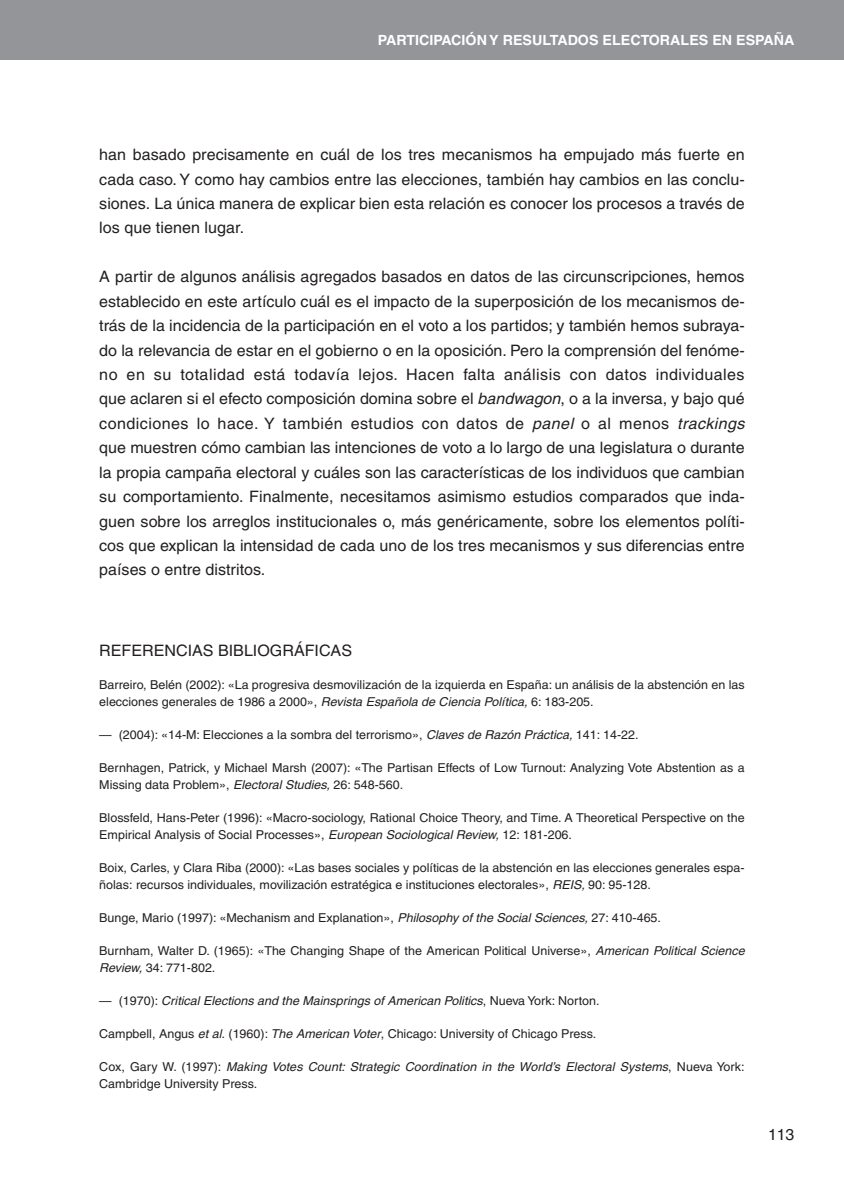
<style>
.page{position:relative;width:844px;height:1191px;background:#fff}
.page>*{position:absolute;margin:0;border:0;box-sizing:border-box;transform-origin:0 0}
.t1{font:15.75px/24.3px "Helvetica";color:#231f20;text-align:justify}
.t2{font:700 14px "Helvetica";color:#fff}
.t3{font:12.25px/16.6px "Helvetica";color:#231f20}
.t4{font:italic 12.25px/16.6px "Helvetica";color:#231f20}
.s1{font-style:italic}
.s2{font-style:normal}
</style>
<div class="page">
<div style="left:0;top:0;width:843px;height:60px;background:#939598"></div>
<p class="t2" style="left:378px;top:35px;width:418px">PARTICIPACIÓN Y RESULTADOS ELECTORALES EN ESPAÑA</p>
<p class="t1" style="left:99px;top:144px;width:646px">han basado precisamente en cuál de los tres mecanismos ha empujado más fuerte en cada caso. Y como hay cambios entre las elecciones, también hay cambios en las conclu&shy;siones. La única manera de explicar bien esta relación es conocer los procesos a través de los que tienen lugar.</p>
<p class="t1" style="left:99px;top:266px;width:650px;text-align:left">A partir de algunos análisis agregados basados en datos de las circunscripciones, hemos establecido en este artículo cuál es el impacto de la superposición de los mecanismos de&shy;trás de la incidencia de la participación en el voto a los partidos; y también hemos subraya&shy;do la relevancia de estar en el gobierno o en la oposición. Pero la comprensión del fenóme&shy;no en su totalidad está todavía lejos. Hacen falta análisis con datos individuales que aclaren si el efecto composición domina sobre el <span class="s1">bandwagon</span>, o a la inversa, y bajo qué condiciones lo hace. Y también estudios con datos de <span class="s1">panel</span> o al menos <span class="s1">trackings </span>que muestren cómo cambian las intenciones de voto a lo largo de una legislatura o durante la propia campaña electoral y cuáles son las características de los individuos que cambian su comportamiento. Finalmente, necesitamos asimismo estudios comparados que inda&shy;guen sobre los arreglos institucionales o, más genéricamente, sobre los elementos políti&shy;cos que explican la intensidad de cada uno de los tres mecanismos y sus diferencias entre países o entre distritos.</p>
<p class="t1" style="left:99px;top:639px;width:254px">REFERENCIAS BIBLIOGRÁFICAS</p>
<p class="t3" style="left:99px;top:677px;width:646px">Barreiro, Belén (2002): «La progresiva desmovilización de la izquierda en España: un análisis de la abstención en las elecciones generales de 1986 a 2000», <span class="s1">Revista Española de Ciencia Política,</span> 6: 183-205.</p>
<p class="t3" style="left:99px;top:727px;width:540px">— (2004): «14-M: Elecciones a la sombra del terrorismo», <span class="s1">Claves de Razón Práctica,</span>141: 14-22.</p>
<p class="t3" style="left:99px;top:760px;width:646px">Bernhagen, Patrick, y Michael Marsh (2007): «The Partisan Effects of Low Turnout: Analyzing Vote Abstention as a<br>Missing data Problem», <span class="s1">Electoral Studies,</span>26: 548-560.</p>
<p class="t3" style="left:99px;top:810px;width:646px">Blossfeld, Hans-Peter (1996): «Macro-sociology, Rational Choice Theory, and Time. A Theoretical Perspective on the<br>Empirical Analysis of Social Processes», <span class="s1">European Sociological Review,</span>12: 181-206.</p>
<p class="t3" style="left:99px;top:860px;width:646px">Boix, Carles, y Clara Riba (2000): «Las bases sociales y políticas de la abstención en las elecciones generales espa&shy;ñolas: recursos individuales, movilización estratégica e instituciones electorales», <span class="s1">REIS,</span>90: 95-128.</p>
<p class="t3" style="left:99px;top:910px;width:563px">Bunge, Mario (1997): «Mechanism and Explanation», <span class="s1">Philosophy of the Social Sciences,</span>27: 410-465.</p>
<p class="t3" style="left:99px;top:943px;width:649px">Burnham, Walter D. (1965): «The Changing Shape of the American Political Universe», <span class="s1">American Political Science<br>Review,</span> 34: 771-802.</p>
<p class="t4" style="left:99px;top:993px;width:501px"><span class="s2">— ( 1 9 7 0 ) :</span> Critical Elections and the Mainsprings of American Politics<span class="s2">, N u e v a Yo r k : N o r t o n .</span></p>
<p class="t3" style="left:99px;top:1026px;width:498px">Campbell, Angus <span class="s1">et al.</span>(1960): <span class="s1">The American Voter</span>, Chicago: University of Chicago Press.</p>
<p class="t4" style="left:99px;top:1060px;width:646px"><span class="s2">C o x , G a r y W. ( 1 9 9 7 ) :</span> Making Votes Count: Strategic Coordination in the World’s Electoral Systems<span class="s2">, N u e v a Yo r k :<br>Cambridge University Press.</span></p>
<p class="t1" style="left:767px;top:1124px;width:28px">113</p>
</div>
